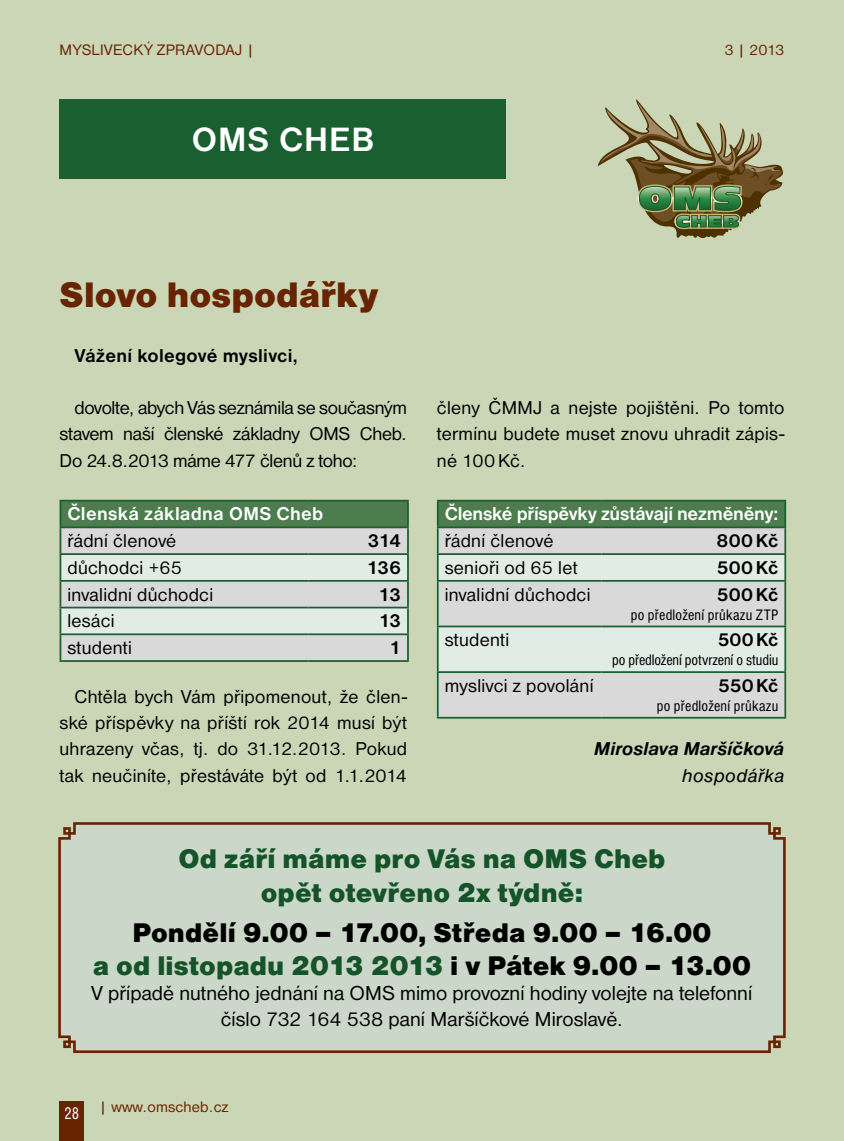
<style>
.page{position:relative;width:844px;height:1141px;background:#fff}
.page>*{position:absolute;margin:0;border:0;box-sizing:border-box;transform-origin:0 0}
.t1{font:36.75px "Nimbus Sans DOT Blac";color:#682400}
.t2{font:700 35px "Nimbus Sans DOT";color:#fff}
.t3{font:28px/33.6px "Nimbus Sans DOT Blac";color:#000;text-align:center}
.t4{font:28px/33.6px "Nimbus Sans DOT Blac";color:#155429;text-align:center}
.t5{font:21px/25.2px "Nimbus Sans DOT";color:#000;text-align:center}
.t6{font:19.25px/26.2px "Nimbus Sans DOT";letter-spacing:.015em;color:#000;text-align:justify}
.t7{font:700 19.25px "Nimbus Sans DOT";letter-spacing:.01em;color:#000}
.t8{font:700 19.25px "Nimbus Sans DOT";letter-spacing:-.01em;color:#fff}
.t9{font:700 19.25px "Nimbus Sans DOT";letter-spacing:.015em;color:#fff}
.t10{font:italic 700 19.25px "Nimbus Sans DOT";color:#000}
.t11{font:italic 19.25px "Nimbus Sans DOT";letter-spacing:.025em;color:#000}
.t12{font:condensed 17.5px "Nimbus Sans DOT";color:#fff;scale:.9 1}
.t13{font:15.75px "Nimbus Sans DOT";letter-spacing:.01em;color:#682400}
.t14{font:condensed 15.75px "Nimbus Sans DOT";letter-spacing:.01em;color:#000}
.t15{font:condensed 15.75px "Nimbus Sans DOT";letter-spacing:-.01em;color:#000}
.s1{color:#155429}
</style>
<div class="page">
<div style="left:0;top:0;width:843px;height:1141px;background:#cbd6b7"></div>
<div style="left:60px;top:1101px;width:24px;height:40px;background:#682400"></div>
<svg style="left:597px;top:99px;width:185px;height:139px"></svg>
<div style="left:60px;top:99px;width:446px;height:80px;background:#195f2f"></div>
<hr style="left:60px;top:500px;width:248px;height:2px;background:#195f2f">
<hr style="left:308px;top:500px;width:101px;height:2px;background:#195f2f">
<hr style="left:407px;top:502px;width:2px;height:24px;background:#195f2f">
<hr style="left:308px;top:526px;width:101px;height:2px;background:#195f2f">
<hr style="left:407px;top:528px;width:2px;height:25px;background:#195f2f">
<hr style="left:308px;top:553px;width:101px;height:2px;background:#195f2f">
<hr style="left:407px;top:555px;width:2px;height:25px;background:#195f2f">
<hr style="left:308px;top:580px;width:101px;height:2px;background:#195f2f">
<hr style="left:407px;top:582px;width:2px;height:25px;background:#195f2f">
<hr style="left:308px;top:607px;width:101px;height:1px;background:#195f2f">
<hr style="left:407px;top:608px;width:2px;height:25px;background:#195f2f">
<svg style="left:60px;top:502px;width:348px;height:158px;background:#bac9bd"></svg>
<hr style="left:308px;top:633px;width:101px;height:2px;background:#195f2f">
<hr style="left:407px;top:635px;width:2px;height:25px;background:#195f2f">
<hr style="left:60px;top:660px;width:248px;height:2px;background:#195f2f">
<hr style="left:308px;top:660px;width:101px;height:2px;background:#195f2f">
<div style="left:437px;top:501px;width:348px;height:26px;background:#4d7c4e"></div>
<div style="left:438px;top:528px;width:346px;height:189px;background:#d9d9d9"></div>
<svg style="left:438px;top:555px;width:346px;height:116px;background:#dce3df"></svg>
<hr style="left:437px;top:500px;width:164px;height:2px;background:#195f2f">
<hr style="left:601px;top:500px;width:185px;height:2px;background:#195f2f">
<hr style="left:784px;top:502px;width:2px;height:24px;background:#195f2f">
<hr style="left:437px;top:526px;width:164px;height:2px;background:#195f2f">
<hr style="left:601px;top:526px;width:185px;height:2px;background:#195f2f">
<hr style="left:784px;top:528px;width:2px;height:25px;background:#195f2f">
<hr style="left:437px;top:553px;width:164px;height:2px;background:#195f2f">
<svg style="left:437px;top:502px;width:1px;height:78px"></svg>
<hr style="left:601px;top:553px;width:185px;height:2px;background:#195f2f">
<hr style="left:784px;top:555px;width:2px;height:25px;background:#195f2f">
<hr style="left:437px;top:580px;width:164px;height:2px;background:#195f2f">
<hr style="left:437px;top:582px;width:1px;height:44px;background:#195f2f">
<hr style="left:601px;top:580px;width:185px;height:2px;background:#195f2f">
<hr style="left:784px;top:582px;width:2px;height:44px;background:#195f2f">
<hr style="left:437px;top:626px;width:164px;height:1px;background:#195f2f">
<hr style="left:437px;top:627px;width:1px;height:44px;background:#195f2f">
<hr style="left:601px;top:626px;width:185px;height:1px;background:#195f2f">
<hr style="left:784px;top:627px;width:2px;height:44px;background:#195f2f">
<hr style="left:437px;top:671px;width:164px;height:2px;background:#195f2f">
<hr style="left:437px;top:673px;width:1px;height:44px;background:#195f2f">
<hr style="left:601px;top:671px;width:185px;height:2px;background:#195f2f">
<hr style="left:784px;top:673px;width:2px;height:44px;background:#195f2f">
<hr style="left:437px;top:717px;width:164px;height:2px;background:#195f2f">
<hr style="left:601px;top:717px;width:185px;height:2px;background:#195f2f">
<div style="left:58px;top:822px;width:728px;height:231px;background:#cbd8c9"></div>
<p class="t13" style="left:60px;top:41px;width:196px">MYSLIVECKÝ ZPRAVODAJ |</p>
<p class="t13" style="left:724px;top:41px;width:62px">3 | 2013</p>
<h2 class="t2" style="left:192px;top:119px;width:136px">OMS Cheb</h2>
<h1 class="t1" style="left:60px;top:274px;width:320px">Slovo hospodářky</h1>
<p class="t7" style="left:74px;top:344px;width:225px">Vážení kolegové myslivci,</p>
<p class="t6" style="left:60px;top:395px;width:349px;text-indent:15px">dovolte, abych Vás seznámila se současným stavem naší členské základny OMS Cheb.<br>Do 24.8.2013 máme 477 členů z toho:</p>
<p class="t9" style="left:67px;top:503px;width:257px">Členská základna OMS Cheb</p>
<p class="t6" style="left:67px;top:528px;width:110px">řádní členové</p>
<p class="t7" style="left:367px;top:530px;width:35px">314</p>
<p class="t6" style="left:67px;top:555px;width:116px">důchodci +65</p>
<p class="t7" style="left:366px;top:557px;width:36px">136</p>
<p class="t6" style="left:67px;top:581px;width:147px">invalidní důchodci</p>
<p class="t7" style="left:378px;top:583px;width:24px">13</p>
<p class="t6" style="left:67px;top:608px;width:49px">lesáci</p>
<p class="t7" style="left:378px;top:610px;width:24px">13</p>
<p class="t6" style="left:67px;top:635px;width:66px">studenti</p>
<p class="t7" style="left:389px;top:637px;width:13px">1</p>
<p class="t6" style="left:60px;top:684px;width:349px;text-indent:15px">Chtěla bych Vám připomenout, že člen&shy;ské příspěvky na příští rok 2014 musí být uhrazeny včas, tj. do 31.12.2013. Pokud tak neučiníte, přestáváte být od 1.1.2014</p>
<p class="t6" style="left:437px;top:395px;width:349px">členy ČMMJ a nejste pojištěni. Po tomto termínu budete muset znovu uhradit zápis&shy;né 100Kč.</p>
<p class="t8" style="left:444px;top:503px;width:335px">Členské příspěvky zůstávají nezměněny:</p>
<p class="t6" style="left:444px;top:528px;width:110px">řádní členové</p>
<p class="t7" style="left:716px;top:530px;width:63px">800Kč</p>
<p class="t6" style="left:444px;top:555px;width:134px">senioři od 65 let</p>
<p class="t7" style="left:716px;top:557px;width:63px">500Kč</p>
<p class="t6" style="left:444px;top:581px;width:147px">invalidní důchodci</p>
<p class="t7" style="left:716px;top:583px;width:63px">500Kč</p>
<p class="t14" style="left:630px;top:606px;width:149px">po předložení průkazu ZTP</p>
<p class="t6" style="left:444px;top:627px;width:66px">studenti</p>
<p class="t7" style="left:717px;top:629px;width:62px">500Kč</p>
<p class="t15" style="left:612px;top:651px;width:168px">po předložení potvrzení o studiu</p>
<p class="t6" style="left:444px;top:673px;width:150px">myslivci z povolání</p>
<p class="t7" style="left:717px;top:675px;width:62px">550Kč</p>
<p class="t14" style="left:656px;top:697px;width:123px">po předložení průkazu</p>
<p class="t10" style="left:594px;top:738px;width:191px">Miroslava Maršíčková</p>
<p class="t11" style="left:682px;top:764px;width:104px">hospodářka</p>
<h3 class="t4" style="left:178px;top:842px;width:488px">Od září máme pro Vás na OMS Cheb opět otevřeno 2x týdně:</h3>
<h3 class="t3" style="left:93px;top:916px;width:659px">Pondělí 9.00 – 17.00, Středa 9.00 – 16.00<br><span class="s1">a od listopadu 2013 2013</span> i v Pátek 9.00 – 13.00</h3>
<p class="t5" style="left:92px;top:981px;width:662px">V případě nutného jednání na OMS mimo provozní hodiny volejte na telefonní číslo 732 164 538 paní Maršíčkové Miroslavě.</p>
<p class="t12" style="left:65px;top:1104px;width:18px">28</p>
<p class="t13" style="left:99px;top:1098px;width:131px">| www.omscheb.cz</p>
</div>
